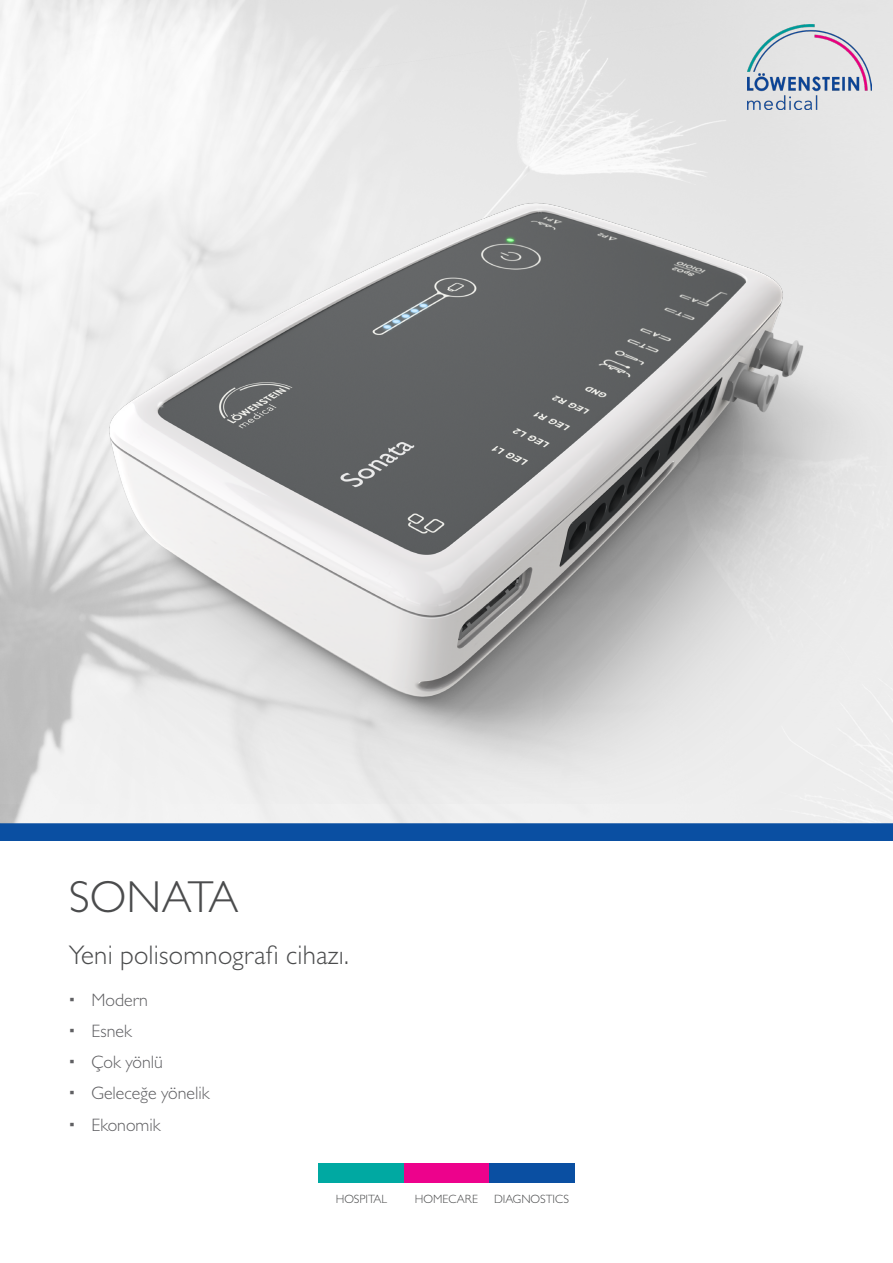
<style>
.page{position:relative;width:893px;height:1263px;background:#fff}
.page>*{position:absolute;margin:0;border:0;box-sizing:border-box;transform-origin:0 0}
.t1{font:300 45px "Gill Sans MT Pro";letter-spacing:.01em;color:#4b4c4d}
.t2{font:300 27px "Gill Sans MT Pro";letter-spacing:.01em;color:#4b4c4d}
.t3{font:300 18px "Gill Sans MT Pro";color:#606063}
.t4{font:300 12px "Gill Sans MT Pro";color:#4b4c4d}
</style>
<div class="page">
<div style="left:0;top:823px;width:893px;height:17px;background:#0a4fa2"></div>
<div style="left:489px;top:1163px;width:85px;height:19px;background:#0a4fa2"></div>
<div style="left:404px;top:1163px;width:85px;height:19px;background:#ed028c"></div>
<div style="left:319px;top:1163px;width:85px;height:19px;background:#00a9a2"></div>
<img style="left:0;top:11px;width:893px;height:792px">
<p class="t1" style="left:69px;top:869px;width:171px">SONATA</p>
<p class="t2" style="left:69px;top:939px;width:282px">Yeni polisomnografi cihazı.</p>
<p class="t3" style="left:91px;top:989px;width:58px">Modern</p>
<p class="t3" style="left:91px;top:1020px;width:42px">Esnek</p>
<p class="t3" style="left:91px;top:1051px;width:73px">Çok yönlü</p>
<p class="t3" style="left:91px;top:1082px;width:120px">Geleceğe yönelik</p>
<p class="t3" style="left:91px;top:1114px;width:71px">Ekonomik</p>
<p class="t4" style="left:336px;top:1192px;width:53px">HOSPITAL</p>
<p class="t4" style="left:415px;top:1192px;width:65px">HOMECARE</p>
<p class="t4" style="left:494px;top:1192px;width:76px">DIAGNOSTICS</p>
</div>
